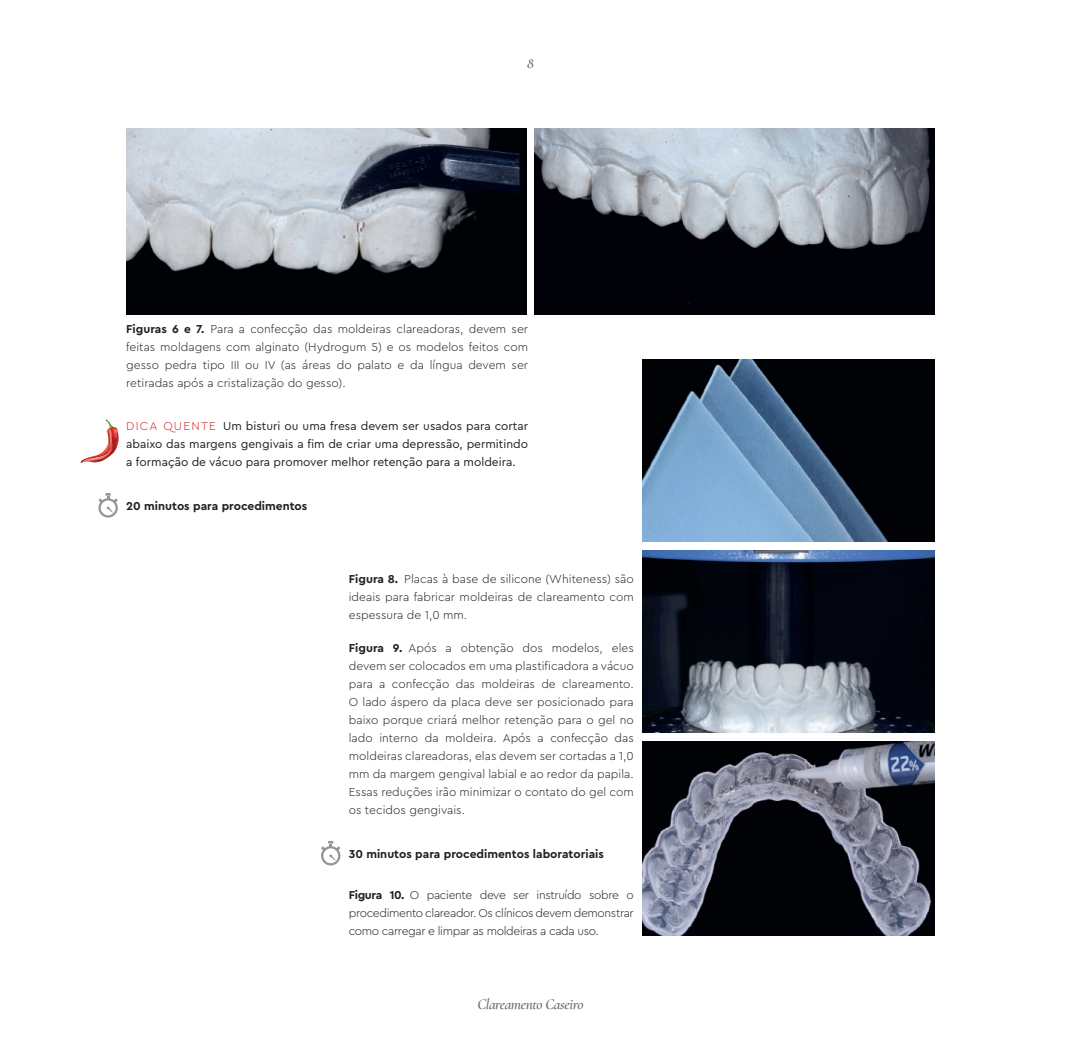
<style>
.page{position:relative;width:1065px;height:1063px;background:#fff}
.page>*{position:absolute;margin:0;border:0;box-sizing:border-box;transform-origin:0 0}
.t1{font:italic 600 15px "Cormorant Garamond";letter-spacing:-.025em;color:#6c6d70}
.t2{font:300 12px/18px "Cera Pro";color:#231f20;text-align:justify}
.t3{font:12px/18px "Cera Pro";color:#231f20;text-align:justify}
.t4{font:700 12px "Cera Pro";color:#231f20}
.s1{font-weight:700}
.s2{font-weight:300;color:#d1232a}
</style>
<div class="page">
<svg style="left:81px;top:419px;width:38px;height:44px"></svg>
<svg style="left:98px;top:493px;width:20px;height:25px"></svg>
<img style="left:126px;top:128px;width:400px;height:186px">
<img style="left:534px;top:128px;width:400px;height:186px">
<img style="left:642px;top:741px;width:292px;height:195px">
<img style="left:642px;top:359px;width:292px;height:183px">
<img style="left:642px;top:550px;width:292px;height:183px">
<svg style="left:321px;top:841px;width:19px;height:25px"></svg>
<p class="t1" style="left:527px;top:54px;width:8px">8</p>
<p class="t2" style="left:126px;top:319px;width:403px"><span class="s1">Figuras 6 e 7.</span> Para a confecção das moldeiras clareadoras, devem ser feitas moldagens com alginato (Hydrogum 5) e os modelos feitos com gesso pedra tipo III ou IV (as áreas do palato e da língua devem ser retiradas após a cristalização do gesso).</p>
<p class="t3" style="left:126px;top:417px;width:403px"><span class="s2">DICA QUENTE</span> Um bisturi ou uma fresa devem ser usados para cortar abaixo das margens gengivais a fim de criar uma depressão, permitindo a formação de vácuo para promover melhor retenção para a moldeira.</p>
<p class="t4" style="left:126px;top:498px;width:183px">20 minutos para procedimentos</p>
<p class="t2" style="left:349px;top:570px;width:286px"><span class="s1">Figura 8.</span> Placas à base de silicone (Whiteness) são ideais para fabricar moldeiras de clareamento com espessura de 1,0 mm.</p>
<p class="t2" style="left:349px;top:639px;width:286px"><span class="s1">Figura 9.</span> Após a obtenção dos modelos, eles devem ser colocados em uma plastificadora a vácuo para a confecção das moldeiras de clareamento.<br>O lado áspero da placa deve ser posicionado para baixo porque criará melhor retenção para o gel no lado interno da moldeira. Após a confecção das moldeiras clareadoras, elas devem ser cortadas a 1,0 mm da margem gengival labial e ao redor da papila.<br>Essas reduções irão minimizar o contato do gel com os tecidos gengivais.</p>
<p class="t4" style="left:349px;top:846px;width:256px">30 minutos para procedimentos laboratoriais</p>
<p class="t2" style="left:349px;top:886px;width:286px"><span class="s1">Figura 10.</span> O paciente deve ser instruído sobre o procedimento clareador. Os clínicos devem demonstrar como carregar e limpar as moldeiras a cada uso.</p>
<p class="t1" style="left:477px;top:995px;width:108px">Clareamento Caseiro</p>
</div>
